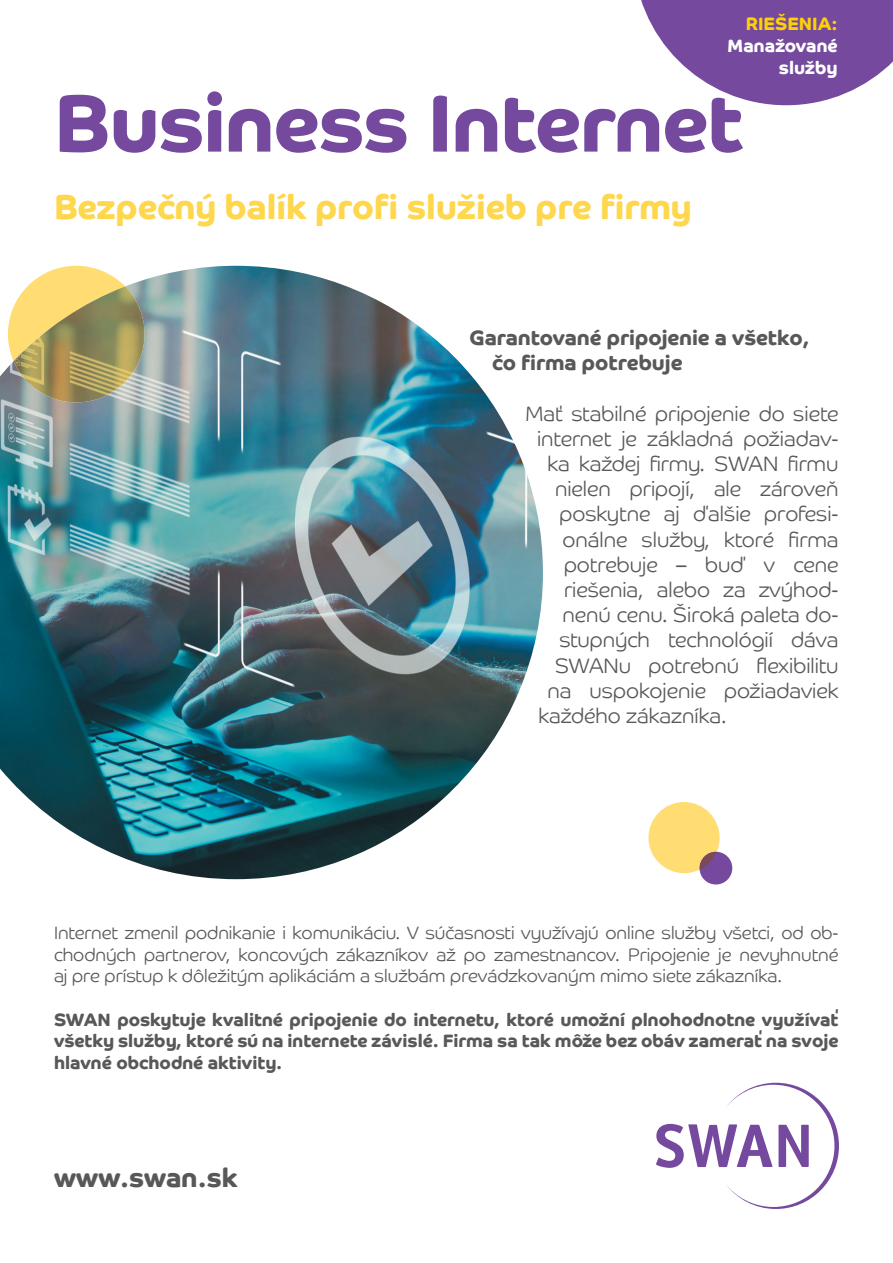
<style>
.page{position:relative;width:893px;height:1263px;background:#fff}
.page>*{position:absolute;margin:0;border:0;box-sizing:border-box;transform-origin:0 0}
.t1{font:700 81.75px "Co Headline";letter-spacing:-.015em;color:#75499d}
.t2{font:700 34.5px "Co Headline";color:#fed74d}
.t3{font:700 26.7px "Co Headline";color:#57585a}
.t4{font:300 21px "Co Headline";color:#57585a}
.t5{font:700 21px/25.2px "Co Headline";color:#57585a}
.t6{font:300 18px/21.6px "Co Headline";color:#57585a;text-align:justify}
.t7{font:700 18px/21.6px "Co Headline";color:#57585a;text-align:justify}
.t8{font:700 18px/21.6px "Co Headline";color:#fff;text-align:right}
.t9{font:700 18px "Co Headline";color:#fed006}
</style>
<div class="page">
<img style="left:0;top:266px;width:543px;height:613px">
<svg style="left:656px;top:1083px;width:183px;height:126px"></svg>
<div style="left:699px;top:852px;width:33px;height:32px;background:#75499d;border-radius:50%"></div>
<svg style="left:641px;top:0;width:252px;height:105px"></svg>
<svg style="left:8px;top:266px;width:117px;height:95px"></svg>
<img style="left:14px;top:286px;width:131px;height:116px">
<svg style="left:648px;top:802px;width:72px;height:71px"></svg>
<p class="t9" style="left:746px;top:14px;width:94px">RIEŠENIA:</p>
<p class="t8" style="left:727px;top:35px;width:112px">Manažované služby</p>
<h1 class="t1" style="left:54px;top:76px;width:691px">Business Internet</h1>
<h2 class="t2" style="left:54px;top:187px;width:639px">Bezpečný balík profi služieb pre firmy</h2>
<p class="t5" style="left:492px;top:325px;width:319px;text-indent:-22px">Garantované pripojenie a všetko, čo firma potrebuje</p>
<p class="t4" style="left:525px;top:401px;width:315px">Mať stabilné pripojenie do siete</p>
<p class="t4" style="left:537px;top:426px;width:303px">internet je základná požiadav-</p>
<p class="t4" style="left:547px;top:451px;width:293px">ka každej firmy. SWAN firmu</p>
<p class="t4" style="left:555px;top:477px;width:285px">nielen pripojí, ale zároveň</p>
<p class="t4" style="left:559px;top:502px;width:281px">poskytne aj ďalšie profesi-</p>
<p class="t4" style="left:562px;top:527px;width:278px">onálne služby, ktoré firma</p>
<p class="t4" style="left:564px;top:552px;width:276px">potrebuje – buď v cene</p>
<p class="t4" style="left:564px;top:577px;width:276px">riešenia, alebo za zvýhod-</p>
<p class="t4" style="left:562px;top:603px;width:278px">nenú cenu. Široká paleta do-</p>
<p class="t4" style="left:559px;top:628px;width:280px">stupných technológií dáva</p>
<p class="t4" style="left:555px;top:653px;width:285px">SWANu potrebnú flexibilitu</p>
<p class="t4" style="left:547px;top:678px;width:293px">na uspokojenie požiadaviek</p>
<p class="t4" style="left:538px;top:703px;width:190px">každého zákazníka.</p>
<p class="t6" style="left:54px;top:922px;width:786px">Internet zmenil podnikanie i komunikáciu. V súčasnosti využívajú online služby všetci, od ob&shy;chodných partnerov, koncových zákazníkov až po zamestnancov. Pripojenie je nevyhnutné aj pre prístup k dôležitým aplikáciám a službám prevádzkovaným mimo siete zákazníka.</p>
<p class="t7" style="left:54px;top:1008px;width:786px">SWAN poskytuje kvalitné pripojenie do internetu, ktoré umožní plnohodnotne využívať všetky služby, ktoré sú na internete závislé. Firma sa tak môže bez obáv zamerať na svoje hlavné obchodné aktivity.</p>
<p class="t3" style="left:54px;top:1162px;width:185px">www.swan.sk</p>
</div>
